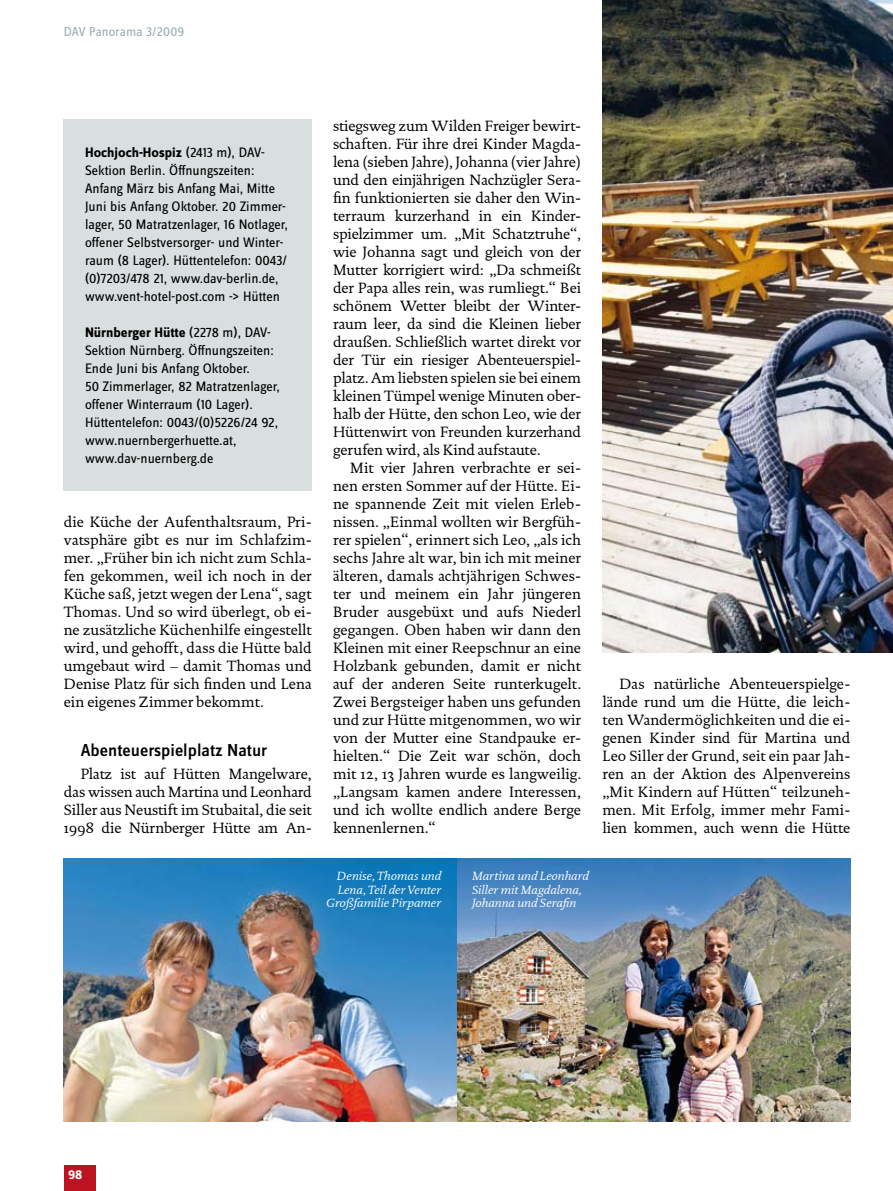
<style>
.page{position:relative;width:893px;height:1191px;background:#fff}
.page>*{position:absolute;margin:0;border:0;box-sizing:border-box;transform-origin:0 0}
.t1{font:500 18px "Zine Sans Dis";color:#000}
.t2{font:15px/18px "DTL Documenta ST";color:#000;text-align:justify}
.t3{font:14.25px/18px "Zine Sans Dis";color:#000}
.t4{font:13.5px "Zine Sans Dis";color:#9baeb3}
.t5{font:700 13.5px "Zine Sans Dis";color:#fff}
.t6{font:italic 12px/13.5px "DTL Documenta ST";color:#fff}
.s1{font-weight:700}
</style>
<div class="page">
<img style="left:64px;top:858px;width:786px;height:263px">
<img style="left:602px;top:0;width:291px;height:653px">
<div style="left:64px;top:119px;width:248px;height:372px;background:#d9dedf"></div>
<div style="left:64px;top:1165px;width:32px;height:26px;background:#bd1220"></div>
<p class="t4" style="left:64px;top:25px;width:122px">DAV Panorama 3/2009</p>
<p class="t3" style="left:85px;top:144px;width:204px"><span class="s1">Hochjoch-Hospiz</span> (2413 m), DAV-Sektion Berlin. Öffnungszeiten:<br>Anfang März bis Anfang Mai, Mitte Juni bis Anfang Oktober. 20 Zimmer&shy;lager, 50 Matratzenlager, 16 Notlager, offener Selbstversorger- und Winter&shy;raum (8 Lager). Hüttentelefon: 0043/ (0)7203/478 21, www.dav-berlin.de, www.vent-hotel-post.com -&gt; Hütten</p>
<p class="t3" style="left:85px;top:324px;width:196px"><span class="s1">Nürnberger Hütte</span> (2278 m), DAV-<br>Sektion Nürnberg. Öffnungszeiten:<br>Ende Juni bis Anfang Oktober.<br>50 Zimmerlager, 82 Matratzenlager, offener Winterraum (10 Lager).<br>Hüttentelefon: 0043/(0)5226/24 92, www.nuernbergerhuette.at, www.dav-nuernberg.de</p>
<p class="t2" style="left:64px;top:513px;width:250px">die Küche der Aufenthaltsraum, Pri&shy;vatsphäre gibt es nur im Schlafzim&shy;mer. „Früher bin ich nicht zum Schla&shy;fen gekommen, weil ich noch in der Küche saß, jetzt wegen der Lena“, sagt Thomas. Und so wird überlegt, ob ei&shy;ne zusätzliche Küchenhilfe eingestellt wird, und gehofft, dass die Hütte bald umgebaut wird – damit Thomas und Denise Platz für sich finden und Lena ein eigenes Zimmer bekommt.</p>
<p class="t1" style="left:81px;top:741px;width:188px">Abenteuerspielplatz Natur</p>
<p class="t2" style="left:64px;top:765px;width:250px;text-indent:17px">Platz ist auf Hütten Mangelware, das wissen auch Martina und Leonhard Siller aus Neustift im Stubaital, die seit 1998 die Nürnberger Hütte am An-</p>
<p class="t2" style="left:333px;top:117px;width:250px">stiegsweg zum Wilden Freiger bewirt&shy;schaften. Für ihre drei Kinder Magda&shy;lena (sieben Jahre), Johanna (vier Jahre) und den einjährigen Nachzügler Sera&shy;fin funktionierten sie daher den Win&shy;terraum kurzerhand in ein Kinder&shy;spielzimmer um. „Mit Schatztruhe“, wie Johanna sagt und gleich von der Mutter korrigiert wird: „Da schmeißt der Papa alles rein, was rumliegt.“ Bei schönem Wetter bleibt der Winter&shy;raum leer, da sind die Kleinen lieber draußen. Schließlich wartet direkt vor der Tür ein riesiger Abenteuerspiel&shy;platz. Am liebsten spielen sie bei einem kleinen Tümpel wenige Minuten ober&shy;halb der Hütte, den schon Leo, wie der Hüttenwirt von Freunden kurzerhand gerufen wird, als Kind aufstaute.</p>
<p class="t2" style="left:333px;top:459px;width:250px;text-indent:17px">Mit vier Jahren verbrachte er sei&shy;nen ersten Sommer auf der Hütte. Ei&shy;ne spannende Zeit mit vielen Erleb&shy;nissen. „Einmal wollten wir Bergfüh&shy;rer spielen“, erinnert sich Leo, „als ich sechs Jahre alt war, bin ich mit meiner älteren, damals achtjährigen Schwes&shy;ter und meinem ein Jahr jüngeren Bruder ausgebüxt und aufs Niederl gegangen. Oben haben wir dann den Kleinen mit einer Reepschnur an eine Holzbank gebunden, damit er nicht auf der anderen Seite runterkugelt.<br>Zwei Bergsteiger haben uns gefunden und zur Hütte mitgenommen, wo wir von der Mutter eine Standpauke er&shy;hielten.“ Die Zeit war schön, doch mit 12, 13 Jahren wurde es langweilig. „Langsam kamen andere Interessen, und ich wollte endlich andere Berge kennenlernen.“</p>
<p class="t2" style="left:602px;top:675px;width:250px;text-indent:17px">Das natürliche Abenteuerspielge&shy;lände rund um die Hütte, die leich&shy;ten Wandermöglichkeiten und die ei&shy;genen Kinder sind für Martina und Leo Siller der Grund, seit ein paar Jah&shy;ren an der Aktion des Alpenvereins „Mit Kindern auf Hütten“ teilzuneh&shy;men. Mit Erfolg, immer mehr Fami&shy;lien kommen, auch wenn die Hütte</p>
<p class="t6" style="left:326px;top:869px;width:117px;text-align:right">Denise, Thomas und<br>Lena, Teil der Venter<br>Großfamilie Pirpamer</p>
<p class="t6" style="left:472px;top:869px;width:118px">Martina und Leonhard<br>Siller mit Magdalena,<br>Johanna und Serafin</p>
<p class="t5" style="left:68px;top:1167px;width:16px">98</p>
</div>
